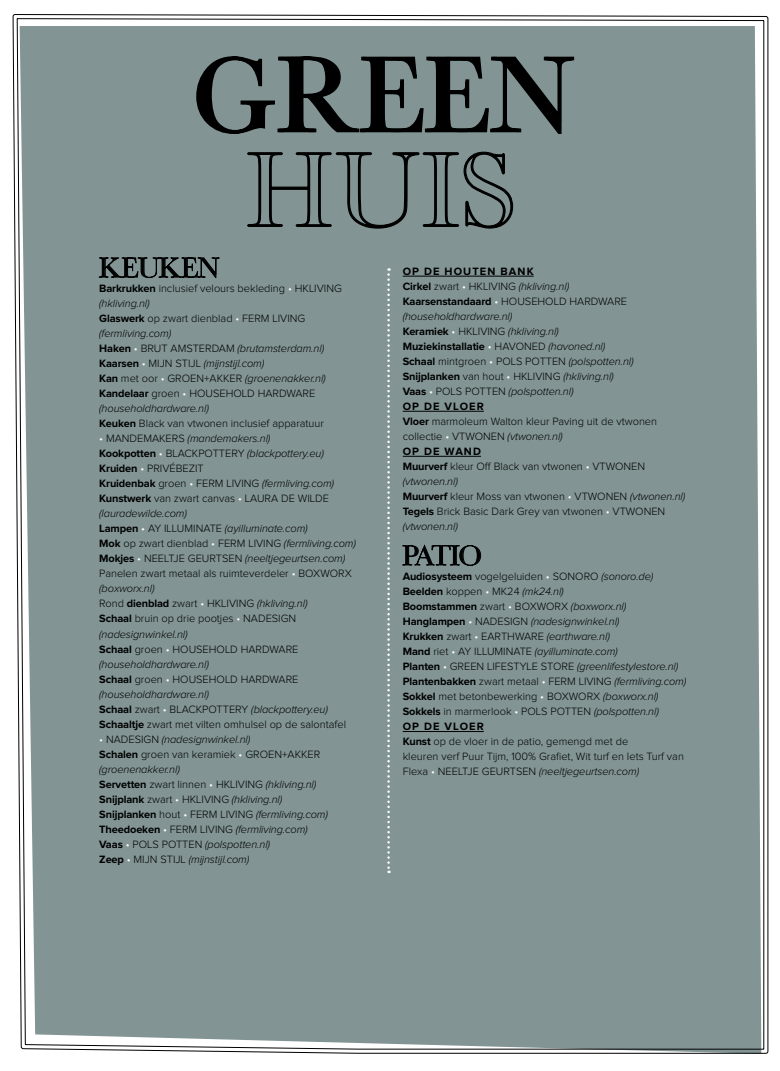
<style>
.page{position:relative;width:780px;height:1071px;background:#fff}
.page>*{position:absolute;margin:0;border:0;box-sizing:border-box;transform-origin:0 0}
.t1{font:82.6px "Manhattan";color:#000}
.t2{font:82.6px "Manhattan Outline";color:#000}
.t3{font:22px "Manhattan";letter-spacing:-.05em;color:#000}
.t4{font:300 11px/15px "Proxima Nova";color:#000}
.t5{font:italic 300 11px/15px "Proxima Nova";letter-spacing:-.01em;color:#000}
.s1{font-weight:700}
.s2{color:#fff}
.s3{font-style:italic}
.s4{font-style:normal;color:#fff}
.s5{font-style:normal}
.s6{font-weight:700;font-style:normal}
</style>
<div class="page">
<div style="left:16px;top:18px;width:748px;height:1031px;background:#829494"></div>
<svg style="left:194px;top:52px;width:382px;height:85px;background:#647272"></svg>
<svg style="left:246px;top:151px;width:267px;height:79px;background:#6f7e7e"></svg>
<svg style="left:99px;top:257px;width:120px;height:21px;background:#5b6868"></svg>
<hr style="left:403px;top:276px;width:130px;height:1px;background:#000">
<hr style="left:403px;top:411px;width:81px;height:1px;background:#000">
<hr style="left:403px;top:456px;width:78px;height:1px;background:#000">
<hr style="left:403px;top:731px;width:81px;height:1px;background:#000">
<svg style="left:402px;top:545px;width:79px;height:20px;background:#5e6c6c"></svg>
<svg style="left:387px;top:268px;width:3px;height:604px;background:#a7b3b3"></svg>
<h1 class="t1" style="left:197px;top:29px;width:382px">GREEN</h1>
<h1 class="t2" style="left:252px;top:123px;width:270px">huis</h1>
<h2 class="t3" style="left:99px;top:250px;width:123px">KEUKEN</h2>
<p class="t4" style="left:99px;top:281px;width:244px"><span class="s1">Barkrukken</span> inclusief velours bekleding <span class="s2">•</span> HKLIVING <span class="s3">(hkliving.nl)<br></span><span class="s1">Glaswerk</span> op zwart dienblad <span class="s2">•</span> FERM LIVING <span class="s3">(fermliving.com)<br></span><span class="s1">Haken</span> <span class="s2">•</span> BRUT AMSTERDAM <span class="s3">(brutamsterdam.nl)<br></span><span class="s1">Kaarsen</span> <span class="s2">•</span> MIJN STIJL <span class="s3">(mijnstijl.com)<br></span><span class="s1">Kan</span> met oor <span class="s2">•</span> GROEN+AKKER <span class="s3">(groenenakker.nl)<br></span><span class="s1">Kandelaar</span> groen <span class="s2">•</span> HOUSEHOLD HARDWARE <span class="s3">(householdhardware.nl)<br></span><span class="s1">Keuken</span> Black van vtwonen inclusief apparatuur</p>
<p class="t4" style="left:99px;top:431px;width:258px"><span class="s2">•</span> MANDEMAKERS <span class="s3">(mandemakers.nl)<br></span><span class="s1">Kookpotten</span> <span class="s2">•</span> BLACKPOTTERY <span class="s3">(blackpottery.eu)<br></span><span class="s1">Kruiden</span> <span class="s2">•</span> PRIVÉBEZIT<br><span class="s1">Kruidenbak</span> groen <span class="s2">•</span> FERM LIVING <span class="s3">(fermliving.com)<br></span><span class="s1">Kunstwerk</span> van zwart canvas <span class="s2">•</span> LAURA DE WILDE <span class="s3">(lauradewilde.com)<br></span><span class="s1">Lampen</span> <span class="s2">•</span> AY ILLUMINATE <span class="s3">(ayilluminate.com)<br></span><span class="s1">Mok</span> op zwart dienblad <span class="s2">•</span> FERM LIVING <span class="s3">(fermliving.com)<br></span><span class="s1">Mokjes</span> <span class="s2">•</span> NEELTJE GEURTSEN <span class="s3">(neeltjegeurtsen.com)<br></span>Panelen zwart metaal als ruimteverdeler <span class="s2">•</span> BOXWORX <span class="s3">(boxworx.nl)<br></span>Rond <span class="s1">dienblad</span> zwart <span class="s2">•</span> HKLIVING <span class="s3">(hkliving.nl)<br></span><span class="s1">Schaal</span> bruin op drie pootjes <span class="s2">•</span> NADESIGN <span class="s3">(nadesignwinkel.nl)<br></span><span class="s1">Schaal</span> groen <span class="s2">•</span> HOUSEHOLD HARDWARE <span class="s3">(householdhardware.nl)<br></span><span class="s1">Schaal</span> groen <span class="s2">•</span> HOUSEHOLD HARDWARE <span class="s3">(householdhardware.nl)<br></span><span class="s1">Schaal</span> zwart <span class="s2">•</span> BLACKPOTTERY <span class="s3">(blackpottery.eu)<br></span><span class="s1">Schaaltje</span> zwart met vilten omhulsel op de salontafel</p>
<p class="t5" style="left:99px;top:731px;width:230px"><span class="s4">•</span> <span class="s5">NADESIGN</span> (nadesignwinkel.nl)<br><span class="s6">Schalen</span> <span class="s5">groen van keramiek</span> <span class="s4">•</span> <span class="s5">GROEN+AKKER </span>(groenenakker.nl)<br><span class="s6">Servetten</span> <span class="s5">zwart linnen</span> <span class="s4">•</span> <span class="s5">HKLIVING</span> (hkliving.nl)<br><span class="s6">Snijplank</span> <span class="s5">zwart</span> <span class="s4">•</span> <span class="s5">HKLIVING</span> (hkliving.nl)<br><span class="s6">Snijplanken</span> <span class="s5">hout</span> <span class="s4">•</span> <span class="s5">FERM LIVING</span> (fermliving.com)<br><span class="s6">Theedoeken</span> <span class="s4">•</span> <span class="s5">FERM LIVING</span> (fermliving.com)<br><span class="s6">Vaas</span> <span class="s4">•</span> <span class="s5">POLS POTTEN</span> (polspotten.nl)<br><span class="s6">Zeep</span> <span class="s4">•</span> <span class="s5">MIJN STIJL</span> (mijnstijl.com)</p>
<p class="t4" style="left:403px;top:264px;width:284px"><span class="s1">OP DE HOUTEN BANK<br>Cirkel</span> zwart <span class="s2">•</span> HKLIVING <span class="s3">(hkliving.nl)<br></span><span class="s1">Kaarsenstandaard</span> <span class="s2">•</span> HOUSEHOLD HARDWARE <span class="s3">(householdhardware.nl)<br></span><span class="s1">Keramiek</span> <span class="s2">•</span> HKLIVING <span class="s3">(hkliving.nl)<br></span><span class="s1">Muziekinstallatie</span> <span class="s2">•</span> HAVONED <span class="s3">(havoned.nl)<br></span><span class="s1">Schaal</span> mintgroen <span class="s2">•</span> POLS POTTEN <span class="s3">(polspotten.nl)<br></span><span class="s1">Snijplanken</span> van hout <span class="s2">•</span> HKLIVING <span class="s3">(hkliving.nl)<br></span><span class="s1">Vaas</span> <span class="s2">•</span> POLS POTTEN <span class="s3">(polspotten.nl)<br></span><span class="s1">OP DE VLOER<br>Vloer</span> marmoleum Walton kleur Paving uit de vtwonen collectie <span class="s2">•</span> VTWONEN <span class="s3">(vtwonen.nl)<br></span><span class="s1">OP DE WAND<br>Muurverf</span> kleur Off Black van vtwonen <span class="s2">•</span> VTWONEN <span class="s3">(vtwonen.nl)<br></span><span class="s1">Muurverf</span> kleur Moss van vtwonen <span class="s2">•</span> VTWONEN <span class="s3">(vtwonen.nl)<br></span><span class="s1">Tegels</span> Brick Basic Dark Grey van vtwonen <span class="s2">•</span> VTWONEN <span class="s3">(vtwonen.nl)</span></p>
<h2 class="t3" style="left:403px;top:537px;width:81px">PATIO</h2>
<p class="t4" style="left:403px;top:569px;width:285px"><span class="s1">Audiosysteem</span> vogelgeluiden <span class="s2">•</span> SONORO <span class="s3">(sonoro.de)<br></span><span class="s1">Beelden</span> koppen <span class="s2">•</span> MK24 <span class="s3">(mk24.nl)<br></span><span class="s1">Boomstammen</span> zwart <span class="s2">•</span> BOXWORX <span class="s3">(boxworx.nl)<br></span><span class="s1">Hanglampen</span> <span class="s2">•</span> NADESIGN <span class="s3">(nadesignwinkel.nl)<br></span><span class="s1">Krukken</span> zwart <span class="s2">•</span> EARTHWARE <span class="s3">(earthware.nl)<br></span><span class="s1">Mand</span> riet <span class="s2">•</span> AY ILLUMINATE <span class="s3">(ayilluminate.com)<br></span><span class="s1">Planten</span> <span class="s2">•</span> GREEN LIFESTYLE STORE <span class="s3">(greenlifestylestore.nl)<br></span><span class="s1">Plantenbakken</span> zwart metaal <span class="s2">•</span> FERM LIVING <span class="s3">(fermliving.com)<br></span><span class="s1">Sokkel</span> met betonbewerking <span class="s2">•</span> BOXWORX <span class="s3">(boxworx.nl)<br></span><span class="s1">Sokkels</span> in marmerlook <span class="s2">•</span> POLS POTTEN <span class="s3">(polspotten.nl)<br></span><span class="s1">OP DE VLOER<br>Kunst</span> op de vloer in de patio, gemengd met de<br>kleuren verf Puur Tijm, 100% Grafiet, Wit turf en Iets Turf van Flexa <span class="s2">•</span> NEELTJE GEURTSEN <span class="s3">(neeltjegeurtsen.com)</span></p>
</div>
